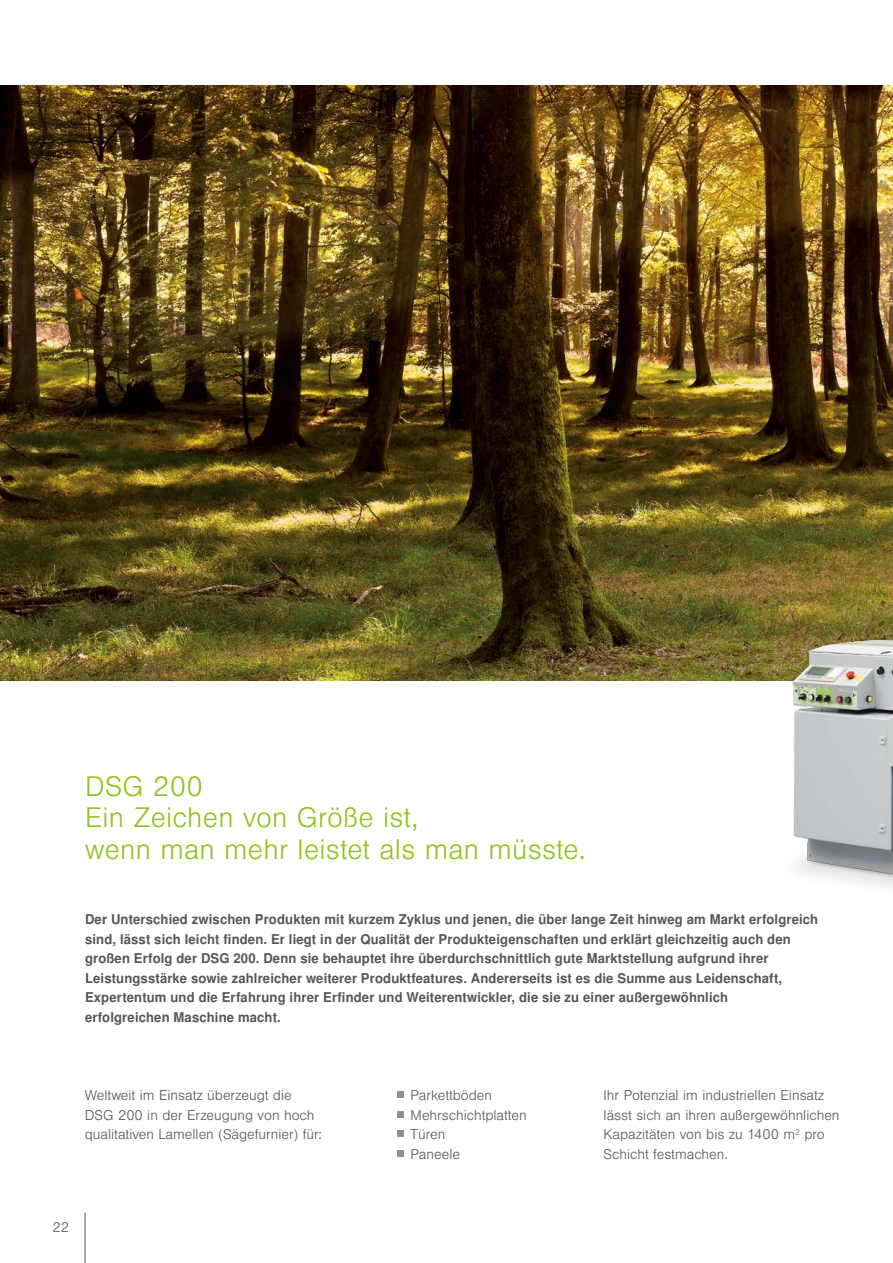
<style>
.page{position:relative;width:893px;height:1263px;background:#fff}
.page>*{position:absolute;margin:0;border:0;box-sizing:border-box;transform-origin:0 0}
.t1{font:300 27px/31.5px "Nimbus San LOT";letter-spacing:.01em;color:#94c11c}
.t2{font:700 13.5px/19.5px "Nimbus San LOT";letter-spacing:.01em;color:#565656}
.t3{font:300 13.5px/19.5px "Nimbus San LOT";color:#565656}
</style>
<div class="page">
<hr style="left:85px;top:1212px;width:1px;height:51px;background:#565656">
<img style="left:0;top:85px;width:893px;height:595px">
<img style="left:564px;top:88px;width:329px;height:799px">
<svg style="left:397px;top:1092px;width:6px;height:6px"></svg>
<svg style="left:397px;top:1111px;width:6px;height:6px"></svg>
<svg style="left:397px;top:1131px;width:6px;height:6px"></svg>
<svg style="left:397px;top:1150px;width:6px;height:6px"></svg>
<h1 class="t1" style="left:85px;top:771px;width:502px">DSG 200<br>Ein Zeichen von Größe ist,<br>wenn man mehr leistet als man müsste.</h1>
<p class="t2" style="left:85px;top:910px;width:735px">Der Unterschied zwischen Produkten mit kurzem Zyklus und jenen, die über lange Zeit hinweg am Markt erfolgreich sind, lässt sich leicht finden. Er liegt in der Qualität der Produkteigenschaften und erklärt gleichzeitig auch den großen Erfolg der DSG 200. Denn sie behauptet ihre überdurchschnittlich gute Marktstellung aufgrund ihrer Leistungsstärke sowie zahlreicher weiterer Produktfeatures. Andererseits ist es die Summe aus Leidenschaft, Expertentum und die Erfahrung ihrer Erfinder und Weiterentwickler, die sie zu einer außergewöhnlich<br>erfolgreichen Maschine macht.</p>
<p class="t3" style="left:85px;top:1086px;width:239px">Weltweit im Einsatz überzeugt die<br>DSG 200 in der Erzeugung von hoch qualitativen Lamellen (Sägefurnier) für:</p>
<p class="t3" style="left:411px;top:1086px;width:118px">Parkettböden<br>Mehrschichtplatten<br>Türen<br>Paneele</p>
<p class="t3" style="left:604px;top:1086px;width:237px">Ihr Potenzial im industriellen Einsatz lässt sich an ihren außergewöhnlichen Kapazitäten von bis zu 1400 m<sup>2</sup> pro Schicht festmachen.</p>
<p class="t3" style="left:53px;top:1218px;width:18px">22</p>
</div>
